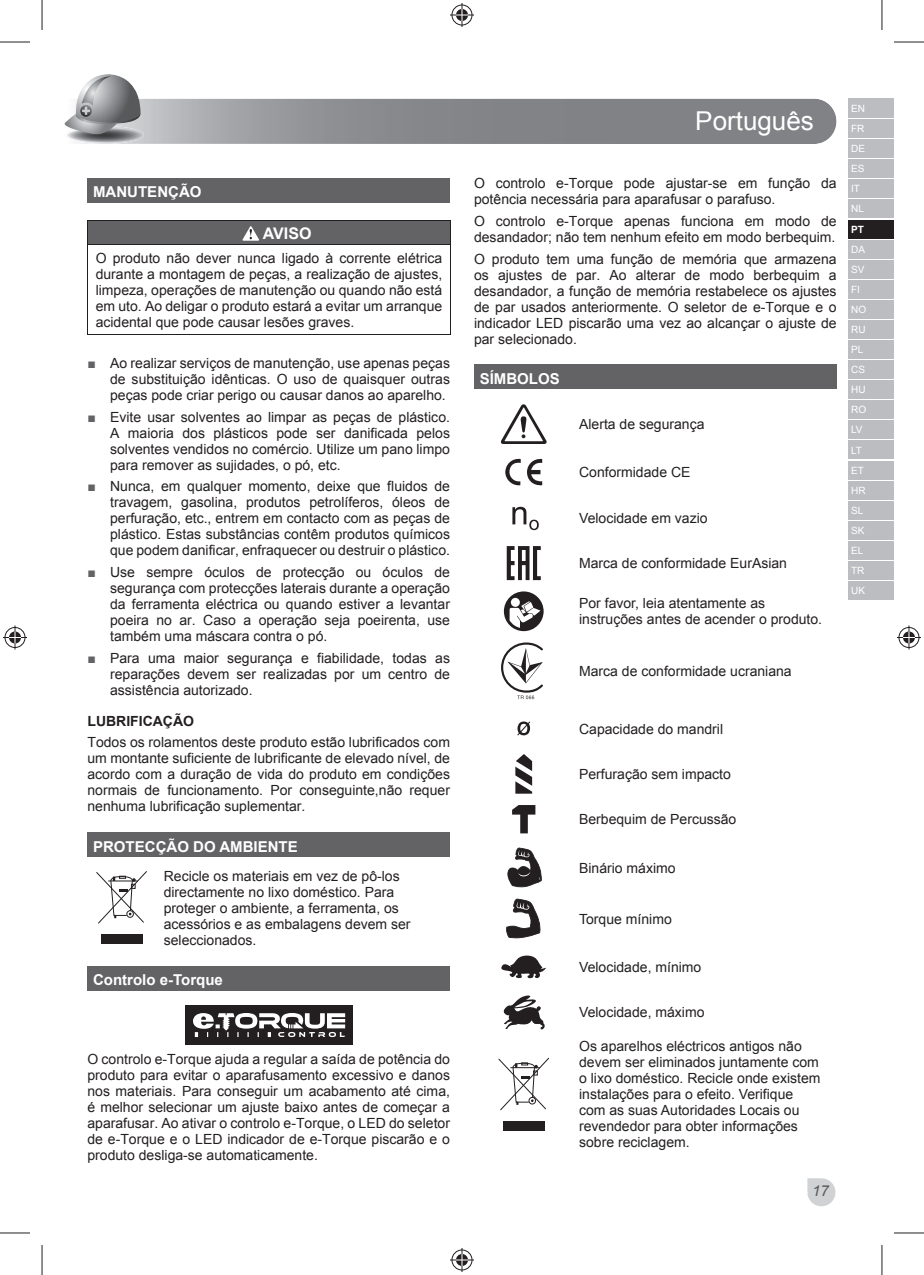
<style>
.page{position:relative;width:924px;height:1275px;background:#fff}
.page>*{position:absolute;margin:0;border:0;box-sizing:border-box;transform-origin:0 0}
.t1{font:26px "Arial";color:#fff}
.t2{font:700 16px "Arial";color:#fff}
.t3{font:700 15px "Arial";color:#fff}
.t4{font:italic 15px "Arial";color:#57585a}
.t5{font:14px/16px "Arial";color:#231f20;text-align:justify}
.t6{font:700 14px "Arial";color:#231f20}
.t7{font:10px/20px "Arial";color:#fff}
.t8{font:700 10px "Arial";color:#fff}
.s1{color:#636366}
</style>
<div class="page">
<svg style="left:64px;top:74px;width:772px;height:70px"></svg>
<svg style="left:807px;top:1178px;width:29px;height:29px"></svg>
<div style="left:847px;top:581px;width:46px;height:19px;background:#bcbdc0"></div>
<div style="left:847px;top:99px;width:46px;height:19px;background:#bcbdc0"></div>
<div style="left:847px;top:119px;width:46px;height:19px;background:#bcbdc0"></div>
<div style="left:847px;top:139px;width:46px;height:19px;background:#bcbdc0"></div>
<div style="left:847px;top:159px;width:46px;height:19px;background:#bcbdc0"></div>
<div style="left:847px;top:179px;width:46px;height:19px;background:#bcbdc0"></div>
<div style="left:847px;top:199px;width:46px;height:19px;background:#bcbdc0"></div>
<div style="left:847px;top:220px;width:46px;height:18px;background:#231f20"></div>
<div style="left:847px;top:240px;width:46px;height:18px;background:#bcbdc0"></div>
<div style="left:847px;top:260px;width:46px;height:18px;background:#bcbdc0"></div>
<div style="left:847px;top:280px;width:46px;height:18px;background:#bcbdc0"></div>
<div style="left:847px;top:300px;width:46px;height:19px;background:#bcbdc0"></div>
<div style="left:847px;top:320px;width:46px;height:19px;background:#bcbdc0"></div>
<div style="left:847px;top:340px;width:46px;height:19px;background:#bcbdc0"></div>
<div style="left:847px;top:360px;width:46px;height:19px;background:#bcbdc0"></div>
<div style="left:847px;top:380px;width:46px;height:19px;background:#bcbdc0"></div>
<div style="left:847px;top:400px;width:46px;height:19px;background:#bcbdc0"></div>
<div style="left:847px;top:420px;width:46px;height:19px;background:#bcbdc0"></div>
<div style="left:847px;top:440px;width:46px;height:19px;background:#bcbdc0"></div>
<div style="left:847px;top:460px;width:46px;height:19px;background:#bcbdc0"></div>
<div style="left:847px;top:481px;width:46px;height:18px;background:#bcbdc0"></div>
<div style="left:847px;top:501px;width:46px;height:18px;background:#bcbdc0"></div>
<div style="left:847px;top:521px;width:46px;height:18px;background:#bcbdc0"></div>
<div style="left:847px;top:541px;width:46px;height:18px;background:#bcbdc0"></div>
<div style="left:847px;top:561px;width:46px;height:18px;background:#bcbdc0"></div>
<div style="left:87px;top:178px;width:363px;height:24px;background:#636366"></div>
<div style="left:87px;top:832px;width:363px;height:24px;background:#636366"></div>
<div style="left:87px;top:966px;width:363px;height:24px;background:#636366"></div>
<div style="left:88px;top:220px;width:362px;height:24px;background:#636366"></div>
<hr style="left:87px;top:245px;width:1px;height:89px;background:#231f20">
<hr style="left:450px;top:245px;width:1px;height:89px;background:#231f20">
<hr style="left:87px;top:334px;width:363px;height:1px;background:#231f20">
<svg style="left:87px;top:221px;width:1px;height:23px"></svg>
<svg style="left:450px;top:221px;width:1px;height:23px"></svg>
<hr style="left:87px;top:220px;width:363px;height:1px;background:#231f20">
<hr style="left:87px;top:244px;width:363px;height:1px;background:#231f20">
<svg style="left:242px;top:226px;width:17px;height:15px"></svg>
<svg style="left:96px;top:871px;width:51px;height:53px"></svg>
<div style="left:101px;top:934px;width:42px;height:9px;background:#231f20"></div>
<div style="left:185px;top:1005px;width:168px;height:40px;background:#231f20"></div>
<svg style="left:193px;top:1013px;width:152px;height:24px"></svg>
<div style="left:474px;top:365px;width:362px;height:24px;background:#636366"></div>
<svg style="left:500px;top:404px;width:47px;height:40px"></svg>
<svg style="left:505px;top:459px;width:37px;height:27px"></svg>
<svg style="left:512px;top:507px;width:26px;height:23px"></svg>
<svg style="left:506px;top:546px;width:34px;height:34px"></svg>
<svg style="left:503px;top:591px;width:40px;height:40px"></svg>
<svg style="left:501px;top:642px;width:41px;height:57px"></svg>
<svg style="left:517px;top:721px;width:13px;height:14px"></svg>
<svg style="left:515px;top:754px;width:17px;height:39px"></svg>
<svg style="left:512px;top:805px;width:23px;height:28px"></svg>
<svg style="left:507px;top:847px;width:35px;height:40px"></svg>
<svg style="left:506px;top:898px;width:35px;height:40px"></svg>
<svg style="left:501px;top:955px;width:45px;height:24px"></svg>
<svg style="left:503px;top:995px;width:41px;height:34px"></svg>
<svg style="left:498px;top:1057px;width:52px;height:54px"></svg>
<div style="left:503px;top:1120px;width:41px;height:10px;background:#231f20"></div>
<hr style="left:0;top:42px;width:30px;height:1px;background:#231f20">
<hr style="left:893px;top:42px;width:30px;height:1px;background:#231f20">
<hr style="left:0;top:1232px;width:30px;height:1px;background:#231f20">
<hr style="left:893px;top:1232px;width:30px;height:1px;background:#231f20">
<hr style="left:42px;top:0;width:1px;height:30px;background:#231f20">
<hr style="left:42px;top:1245px;width:1px;height:30px;background:#231f20">
<hr style="left:881px;top:0;width:1px;height:30px;background:#231f20">
<hr style="left:881px;top:1245px;width:1px;height:30px;background:#231f20">
<svg style="left:450px;top:3px;width:24px;height:24px"></svg>
<svg style="left:450px;top:1248px;width:24px;height:24px"></svg>
<svg style="left:3px;top:625px;width:24px;height:24px"></svg>
<svg style="left:897px;top:625px;width:23px;height:24px"></svg>
<p class="t3" style="left:93px;top:183px;width:110px">MANUTENÇÃO</p>
<p class="t2" style="left:263px;top:224px;width:50px">AVISO</p>
<p class="t5" style="left:96px;top:250px;width:348px">O produto não dever nunca ligado à corrente elétrica durante a montagem de peças, a realização de ajustes, limpeza, operações de manutenção ou quando não está em uto. Ao deligar o produto estará a evitar um arranque acidental que pode causar lesões graves.</p>
<p class="t5" style="left:110px;top:355px;width:341px;text-indent:-23px"><span class="s1">■</span> Ao realizar serviços de manutenção, use apenas peças de substituição idênticas. O uso de quaisquer outras peças pode criar perigo ou causar danos ao aparelho.</p>
<p class="t5" style="left:110px;top:409px;width:341px;text-indent:-23px"><span class="s1">■</span> Evite usar solventes ao limpar as peças de plástico.<br>A maioria dos plásticos pode ser danificada pelos solventes vendidos no comércio. Utilize um pano limpo para remover as sujidades, o pó, etc.</p>
<p class="t5" style="left:110px;top:478px;width:341px;text-indent:-23px"><span class="s1">■</span> Nunca, em qualquer momento, deixe que fluidos de travagem, gasolina, produtos petrolíferos, óleos de perfuração, etc., entrem em contacto com as peças de plástico. Estas substâncias contêm produtos químicos que podem danificar, enfraquecer ou destruir o plástico.</p>
<p class="t5" style="left:110px;top:564px;width:341px;text-indent:-23px"><span class="s1">■</span> Use sempre óculos de protecção ou óculos de segurança com protecções laterais durante a operação da ferramenta eléctrica ou quando estiver a levantar poeira no ar. Caso a operação seja poeirenta, use também uma máscara contra o pó.</p>
<p class="t5" style="left:110px;top:650px;width:341px;text-indent:-23px"><span class="s1">■</span> Para uma maior segurança e fiabilidade, todas as reparações devem ser realizadas por um centro de assistência autorizado.</p>
<p class="t6" style="left:87px;top:713px;width:108px">LUBRIFICAÇÃO</p>
<p class="t5" style="left:87px;top:734px;width:364px">Todos os rolamentos deste produto estão lubrificados com um montante suficiente de lubrificante de elevado nível, de acordo com a duração de vida do produto em condições normais de funcionamento. Por conseguinte,não requer nenhuma lubrificação suplementar.</p>
<p class="t3" style="left:93px;top:838px;width:206px">PROTECÇÃO DO AMBIENTE</p>
<p class="t5" style="left:164px;top:868px;width:248px;text-align:left">Recicle os materiais em vez de pô-los directamente no lixo doméstico. Para proteger o ambiente, a ferramenta, os acessórios e as embalagens devem ser seleccionados.</p>
<p class="t3" style="left:93px;top:971px;width:131px">Controlo e-Torque</p>
<p class="t5" style="left:87px;top:1051px;width:364px">O controlo e-Torque ajuda a regular a saída de potência do produto para evitar o aparafusamento excessivo e danos nos materiais. Para conseguir um acabamento até cima, é melhor selecionar um ajuste baixo antes de começar a aparafusar. Ao ativar o controlo e-Torque, o LED do seletor de e-Torque e o LED indicador de e-Torque piscarão e o produto desliga-se automaticamente.</p>
<h1 class="t1" style="left:695px;top:107px;width:120px">Português</h1>
<p class="t5" style="left:474px;top:175px;width:364px">O controlo e-Torque pode ajustar-se em função da potência necessária para aparafusar o parafuso.</p>
<p class="t5" style="left:474px;top:213px;width:364px">O controlo e-Torque apenas funciona em modo de desandador; não tem nenhum efeito em modo berbequim.</p>
<p class="t5" style="left:474px;top:251px;width:364px">O produto tem uma função de memória que armazena os ajustes de par. Ao alterar de modo berbequim a desandador, a função de memória restabelece os ajustes de par usados anteriormente. O seletor de e-Torque e o indicador LED piscarão uma vez ao alcançar o ajuste de par selecionado.</p>
<p class="t3" style="left:479px;top:370px;width:82px">SÍMBOLOS</p>
<p class="t5" style="left:579px;top:416px;width:127px">Alerta de segurança</p>
<p class="t5" style="left:579px;top:464px;width:113px">Conformidade CE</p>
<p class="t5" style="left:579px;top:510px;width:130px">Velocidade em vazio</p>
<p class="t5" style="left:579px;top:555px;width:209px">Marca de conformidade EurAsian</p>
<p class="t5" style="left:579px;top:595px;width:244px">Por favor, leia atentamente as instruções antes de acender o produto.</p>
<p class="t5" style="left:579px;top:663px;width:214px">Marca de conformidade ucraniana</p>
<p class="t7" style="left:850px;top:99px;width:15px">EN<br>FR<br>DE<br>ES<br>IT<br>NL</p>
<p class="t8" style="left:850px;top:223px;width:14px">PT</p>
<p class="t7" style="left:850px;top:239px;width:16px">DA<br>SV<br>FI<br>NO<br>RU<br>PL<br>CS<br>HU<br>RO<br>LV<br>LT<br>ET<br>HR<br>SL<br>SK<br>EL<br>TR<br>UK</p>
<p class="t5" style="left:579px;top:720px;width:145px">Capacidade do mandril</p>
<p class="t5" style="left:579px;top:766px;width:153px">Perfuração sem impacto</p>
<p class="t5" style="left:579px;top:811px;width:159px">Berbequim de Percussão</p>
<p class="t5" style="left:579px;top:859px;width:98px">Binário máximo</p>
<p class="t5" style="left:579px;top:910px;width:94px">Torque mínimo</p>
<p class="t5" style="left:579px;top:959px;width:124px">Velocidade, mínimo</p>
<p class="t5" style="left:579px;top:1004px;width:127px">Velocidade, máximo</p>
<p class="t5" style="left:579px;top:1038px;width:243px;text-align:left">Os aparelhos eléctricos antigos não devem ser eliminados juntamente com o lixo doméstico. Recicle onde existem instalações para o efeito. Verifique com as suas Autoridades Locais ou revendedor para obter informações sobre reciclagem.</p>
<p class="t4" style="left:811px;top:1182px;width:18px">17</p>
</div>
